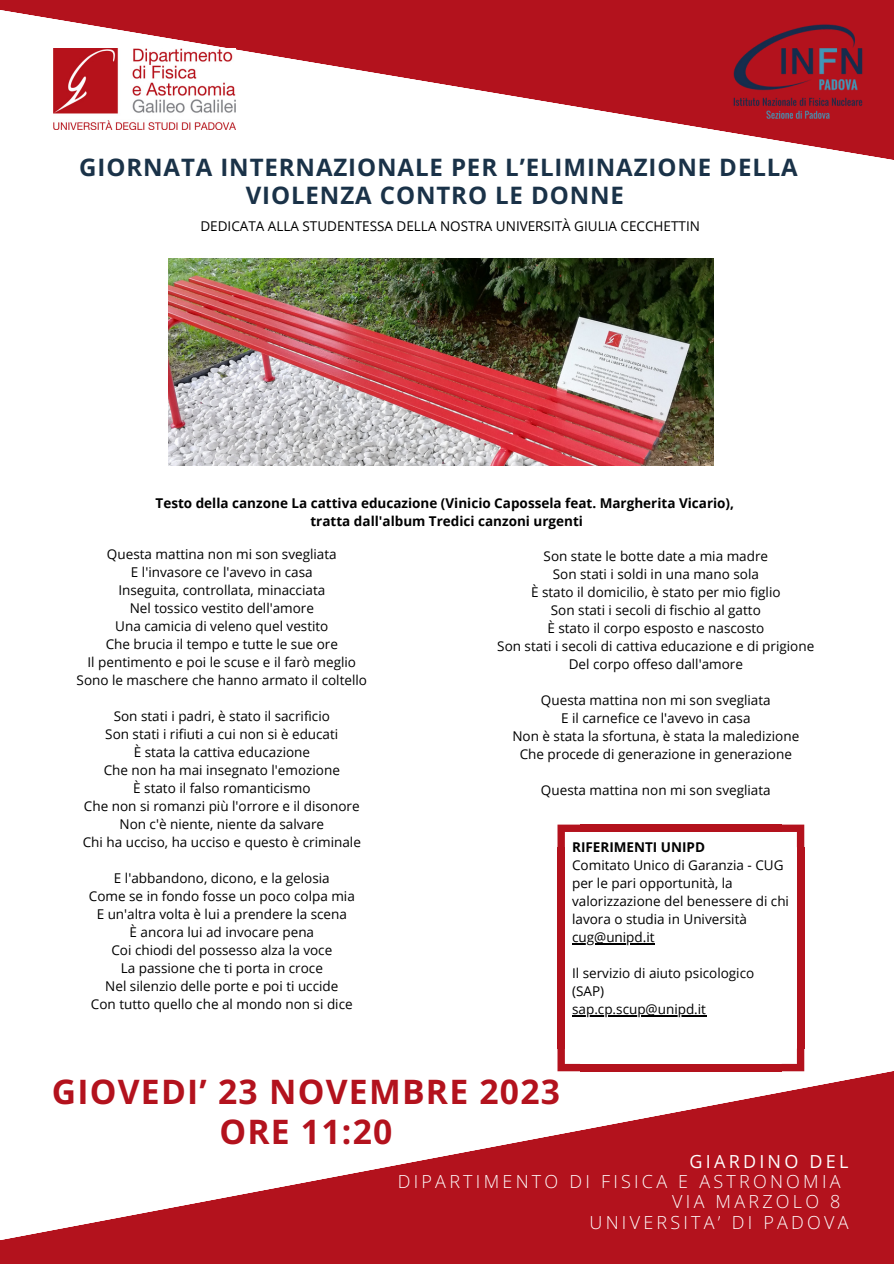
<style>
.page{position:relative;width:894px;height:1264px;background:#fff}
.page>*{position:absolute;margin:0;border:0;box-sizing:border-box;transform-origin:0 0}
.t1{font:700 33.6px "Open Sans";letter-spacing:.04em;color:#b3121d}
.t2{font:700 24px/28.2px "Open Sans";letter-spacing:.04em;color:#1a3248;text-align:center}
.t3{font:300 18px "Open Sans";letter-spacing:.18em;color:#fff}
.t4{font:18px "Open Sans";letter-spacing:.18em;color:#fff}
.t5{font:13.5px/18px "Open Sans";color:#000}
.t6{font:700 13.5px "Open Sans";color:#000}
</style>
<div class="page">
<svg style="left:0;top:0;width:893px;height:160px;fill:#b3121d"></svg>
<svg style="left:0;top:1067px;width:893px;height:196px;fill:#b3121d"></svg>
<img style="left:53px;top:49px;width:183px;height:81px">
<img style="left:168px;top:258px;width:545px;height:207px">
<div style="left:796px;top:847px;width:7px;height:201px;background:#b3121d"></div>
<div style="left:557px;top:847px;width:7px;height:201px;background:#b3121d"></div>
<div style="left:580px;top:824px;width:201px;height:8px;background:#b3121d"></div>
<div style="left:580px;top:1063px;width:201px;height:8px;background:#b3121d"></div>
<svg style="left:781px;top:824px;width:22px;height:23px"></svg>
<svg style="left:557px;top:824px;width:23px;height:23px"></svg>
<svg style="left:781px;top:1048px;width:22px;height:23px"></svg>
<svg style="left:557px;top:1048px;width:23px;height:23px"></svg>
<img style="left:713px;top:17px;width:174px;height:112px">
<hr style="left:572px;top:943px;width:82px;height:1px;background:#000">
<hr style="left:572px;top:1015px;width:134px;height:1px;background:#000">
<p class="t2" style="left:79px;top:152px;width:720px">GIORNATA INTERNAZIONALE PER L’ELIMINAZIONE DELLA<br>VIOLENZA CONTRO LE DONNE</p>
<p class="t5" style="left:200px;top:217px;width:501px">DEDICATA ALLA STUDENTESSA DELLA NOSTRA UNIVERSITÀ GIULIA CECCHETTIN</p>
<p class="t6" style="left:155px;top:494px;width:580px">Testo della canzone La cattiva educazione (Vinicio Capossela feat. Margherita Vicario),</p>
<p class="t6" style="left:310px;top:512px;width:274px">tratta dall'album Tredici canzoni urgenti</p>
<p class="t5" style="left:107px;top:544px;width:231px">Questa mattina non mi son svegliata</p>
<p class="t5" style="left:131px;top:562px;width:183px">E l'invasore ce l'avevo in casa</p>
<p class="t5" style="left:118px;top:580px;width:208px">Inseguita, controllata, minacciata</p>
<p class="t5" style="left:130px;top:598px;width:186px">Nel tossico vestito dell'amore</p>
<p class="t5" style="left:115px;top:616px;width:215px">Una camicia di veleno quel vestito</p>
<p class="t5" style="left:106px;top:634px;width:234px">Che brucia il tempo e tutte le sue ore</p>
<p class="t5" style="left:87px;top:652px;width:270px">Il pentimento e poi le scuse e il farò meglio</p>
<p class="t5" style="left:77px;top:670px;width:292px">Sono le maschere che hanno armato il coltello</p>
<p class="t5" style="left:114px;top:706px;width:218px">Son stati i padri, è stato il sacrificio</p>
<p class="t5" style="left:105px;top:724px;width:234px">Son stati i rifiuti a cui non si è educati</p>
<p class="t5" style="left:134px;top:742px;width:178px">È stata la cattiva educazione</p>
<p class="t5" style="left:104px;top:760px;width:237px">Che non ha mai insegnato l'emozione</p>
<p class="t5" style="left:133px;top:778px;width:179px">È stato il falso romanticismo</p>
<p class="t5" style="left:84px;top:796px;width:277px">Che non si romanzi più l'orrore e il disonore</p>
<p class="t5" style="left:119px;top:814px;width:206px">Non c'è niente, niente da salvare</p>
<p class="t5" style="left:83px;top:832px;width:279px">Chi ha ucciso, ha ucciso e questo è criminale</p>
<p class="t5" style="left:114px;top:868px;width:217px">E l'abbandono, dicono, e la gelosia</p>
<p class="t5" style="left:89px;top:886px;width:267px">Come se in fondo fosse un poco colpa mia</p>
<p class="t5" style="left:97px;top:904px;width:252px">E un'altra volta è lui a prendere la scena</p>
<p class="t5" style="left:129px;top:922px;width:186px">È ancora lui ad invocare pena</p>
<p class="t5" style="left:111px;top:940px;width:222px">Coi chiodi del possesso alza la voce</p>
<p class="t5" style="left:121px;top:958px;width:203px">La passione che ti porta in croce</p>
<p class="t5" style="left:105px;top:976px;width:234px">Nel silenzio delle porte e poi ti uccide</p>
<p class="t5" style="left:91px;top:994px;width:263px">Con tutto quello che al mondo non si dice</p>
<p class="t5" style="left:543px;top:547px;width:226px">Son state le botte date a mia madre</p>
<p class="t5" style="left:552px;top:565px;width:207px">Son stati i soldi in una mano sola</p>
<p class="t5" style="left:531px;top:583px;width:251px">È stato il domicilio, è stato per mio figlio</p>
<p class="t5" style="left:550px;top:601px;width:211px">Son stati i secoli di fischio al gatto</p>
<p class="t5" style="left:547px;top:619px;width:218px">È stato il corpo esposto e nascosto</p>
<p class="t5" style="left:497px;top:637px;width:318px">Son stati i secoli di cattiva educazione e di prigione</p>
<p class="t5" style="left:568px;top:655px;width:176px">Del corpo offeso dall'amore</p>
<p class="t5" style="left:541px;top:691px;width:231px">Questa mattina non mi son svegliata</p>
<p class="t5" style="left:561px;top:709px;width:191px">E il carnefice ce l'avevo in casa</p>
<p class="t5" style="left:512px;top:727px;width:288px">Non è stata la sfortuna, è stata la maledizione</p>
<p class="t5" style="left:519px;top:745px;width:273px">Che procede di generazione in generazione</p>
<p class="t5" style="left:541px;top:781px;width:231px">Questa mattina non mi son svegliata</p>
<p class="t6" style="left:572px;top:837px;width:134px">RIFERIMENTI UNIPD</p>
<p class="t5" style="left:572px;top:855px;width:218px">Comitato Unico di Garanzia - CUG per le pari opportunità, la valorizzazione del benessere di chi lavora o studia in Università</p>
<p class="t5" style="left:572px;top:927px;width:84px">cug@unipd.it</p>
<p class="t5" style="left:572px;top:963px;width:184px">Il servizio di aiuto psicologico (SAP)</p>
<p class="t5" style="left:572px;top:999px;width:135px">sap.cp.scup@unipd.it</p>
<p class="t1" style="left:52px;top:1068px;width:510px">GIOVEDI’ 23 NOVEMBRE 2023</p>
<p class="t1" style="left:219px;top:1107px;width:175px">ORE 11:20</p>
<p class="t4" style="left:689px;top:1148px;width:160px">GIARDINO DEL</p>
<p class="t3" style="left:398px;top:1168px;width:444px">DIPARTIMENTO DI FISICA E ASTRONOMIA</p>
<p class="t3" style="left:672px;top:1189px;width:170px">VIA MARZOLO 8</p>
<p class="t3" style="left:589px;top:1209px;width:260px">UNIVERSITA’ DI PADOVA</p>
</div>
